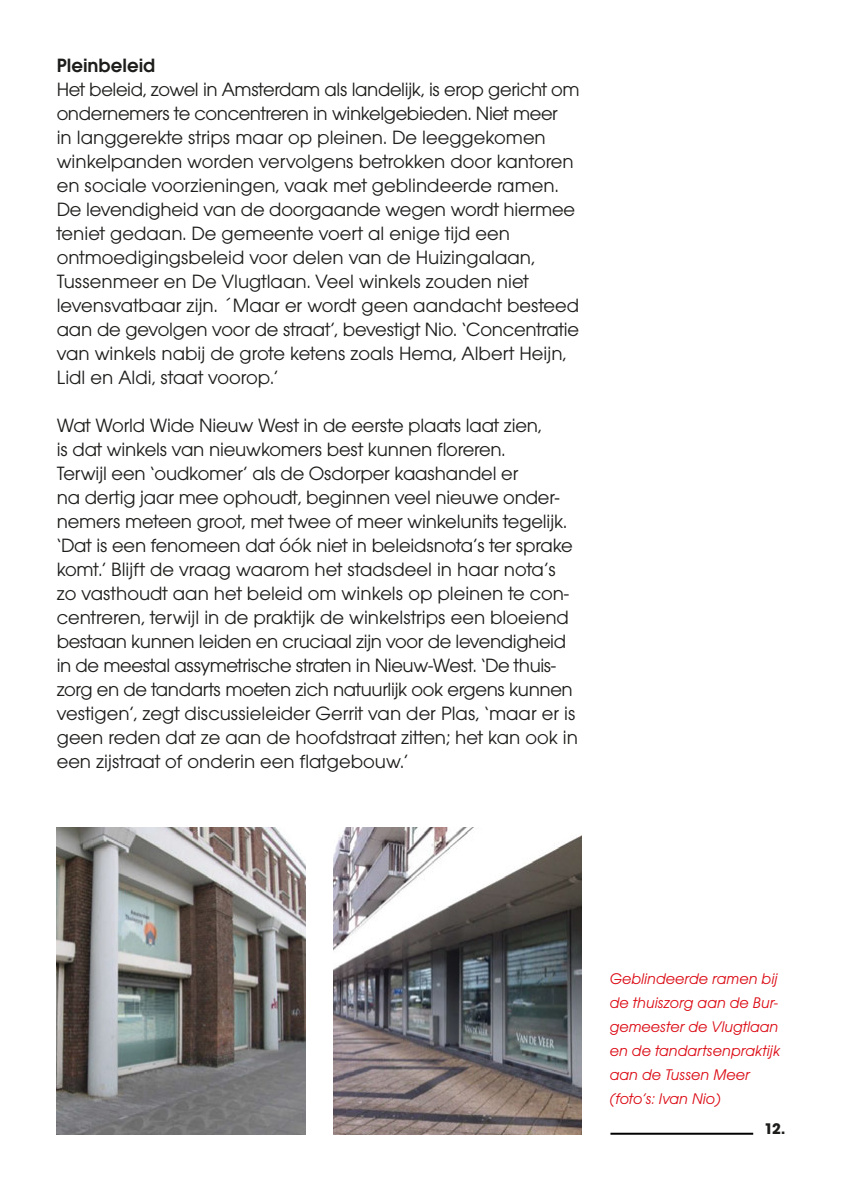
<style>
.page{position:relative;width:842px;height:1191px;background:#fff}
.page>*{position:absolute;margin:0;border:0;box-sizing:border-box;transform-origin:0 0}
.t1{font:20px/24px "Avant Gar Got Itc T";letter-spacing:-.01em;color:#1d1d1b}
.t2{font:600 20px "Avant Gar Got Itc T";color:#1d1d1b}
.t3{font:16px/24px "Avant Gar Got Itc T Book Obli";color:#dc0a14}
.t4{font:700 16px "Avant Gar Got Itc T";color:#1d1d1b}
</style>
<div class="page">
<hr style="left:610px;top:1132px;width:143px;height:2px;background:#000">
<img style="left:57px;top:828px;width:248px;height:306px">
<img style="left:333px;top:828px;width:249px;height:306px">
<p class="t2" style="left:57px;top:54px;width:100px">Pleinbeleid</p>
<p class="t1" style="left:57px;top:77px;width:524px">Het beleid, zowel in Amsterdam als landelijk, is erop gericht om ondernemers te concentreren in winkelgebieden. Niet meer</p>
<p class="t1" style="left:57px;top:125px;width:520px">in langgerekte strips maar op pleinen. De leeggekomen winkelpanden worden vervolgens betrokken door kantoren en sociale voorzieningen, vaak met geblindeerde ramen.<br>De levendigheid van de doorgaande wegen wordt hiermee teniet gedaan. De gemeente voert al enige tijd een</p>
<p class="t1" style="left:57px;top:245px;width:480px">ontmoedigingsbeleid voor delen van de Huizingalaan,</p>
<p class="t1" style="left:57px;top:269px;width:524px">Tussenmeer en De Vlugtlaan. Veel winkels zouden niet levensvatbaar zijn. ´Maar er wordt geen aandacht besteed aan de gevolgen voor de straat’, bevestigt Nio. ‘Concentratie van winkels nabij de grote ketens zoals Hema, Albert Heijn, Lidl en Aldi, staat voorop.’</p>
<p class="t1" style="left:57px;top:413px;width:486px">Wat World Wide Nieuw West in de eerste plaats laat zien,</p>
<p class="t1" style="left:57px;top:437px;width:450px">is dat winkels van nieuwkomers best kunnen floreren.</p>
<p class="t1" style="left:57px;top:461px;width:463px">Terwijl een ‘oudkomer’ als de Osdorper kaashandel er</p>
<p class="t1" style="left:57px;top:485px;width:518px">na dertig jaar mee ophoudt, beginnen veel nieuwe onder&shy;nemers meteen groot, met twee of meer winkelunits tegelijk. ‘Dat is een fenomeen dat óók niet in beleidsnota’s ter sprake komt.’ Blijft de vraag waarom het stadsdeel in haar nota’s</p>
<p class="t1" style="left:57px;top:581px;width:523px">zo vasthoudt aan het beleid om winkels op pleinen te con&shy;centreren, terwijl in de praktijk de winkelstrips een bloeiend bestaan kunnen leiden en cruciaal zijn voor de levendigheid in de meestal assymetrische straten in Nieuw-West. ‘De thuis&shy;zorg en de tandarts moeten zich natuurlijk ook ergens kunnen vestigen’, zegt discussieleider Gerrit van der Plas, ‘maar er is geen reden dat ze aan de hoofdstraat zitten; het kan ook in een zijstraat of onderin een flatgebouw.’</p>
<p class="t3" style="left:610px;top:966px;width:172px">Geblindeerde ramen bij de thuiszorg aan de Bur&shy;gemeester de Vlugtlaan en de tandartsenpraktijk aan de Tussen Meer (foto’s: Ivan Nio)</p>
<p class="t4" style="left:764px;top:1119px;width:23px">12.</p>
</div>
